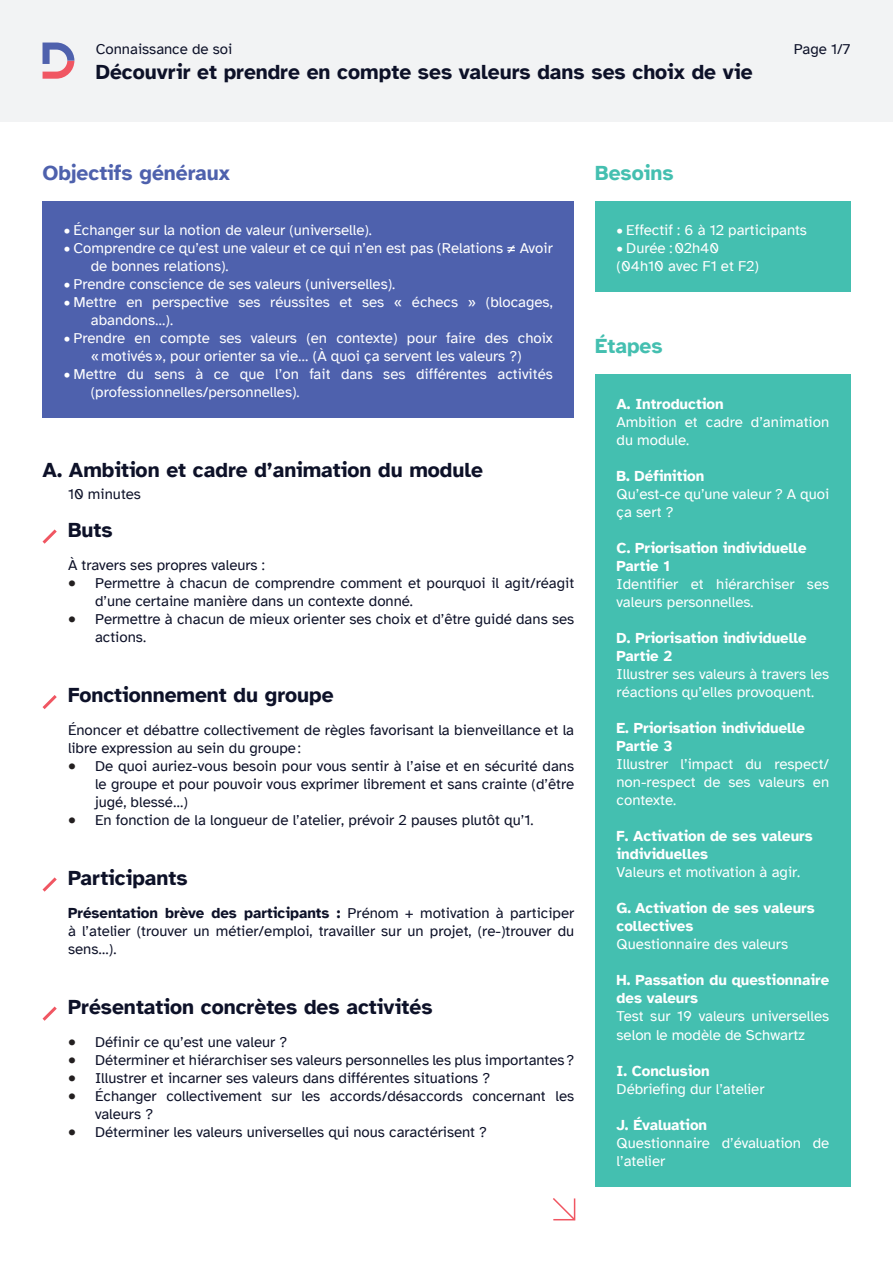
<style>
.page{position:relative;width:893px;height:1263px;background:#fff}
.page>*{position:absolute;margin:0;border:0;box-sizing:border-box;transform-origin:0 0}
.t1{font:700 21px "Atkinson Hyperlegible";color:#0d1128}
.t2{font:700 21px "Atkinson Hyperlegible";color:#4e61ad}
.t3{font:700 21px "Atkinson Hyperlegible";color:#44bfb0}
.t4{font:15px/18px "Atkinson Hyperlegible";color:#0d1128}
.t5{font:15px/18px "Atkinson Hyperlegible";color:#fff}
.t6{font:700 15px/18px "Atkinson Hyperlegible";color:#fff}
.s1{font-size:18px;color:#231f20}
.s2{font-weight:700}
</style>
<div class="page">
<div style="left:0;top:0;width:893px;height:121px;background:#f2f3f4"></div>
<svg style="left:43px;top:43px;width:31px;height:36px"></svg>
<div style="left:43px;top:202px;width:531px;height:216px;background:#4e61ad"></div>
<div style="left:595px;top:374px;width:255px;height:813px;background:#44bfb0"></div>
<div style="left:595px;top:202px;width:255px;height:90px;background:#44bfb0"></div>
<svg style="left:42px;top:529px;width:15px;height:15px"></svg>
<svg style="left:42px;top:695px;width:15px;height:14px"></svg>
<svg style="left:42px;top:877px;width:15px;height:15px"></svg>
<svg style="left:42px;top:1006px;width:15px;height:15px"></svg>
<svg style="left:553px;top:1198px;width:23px;height:23px"></svg>
<p class="t4" style="left:96px;top:41px;width:138px">Connaissance de soi</p>
<p class="t4" style="left:794px;top:41px;width:58px">Page 1/7</p>
<p class="t1" style="left:96px;top:59px;width:659px">Découvrir et prendre en compte ses valeurs dans ses choix de vie</p>
<p class="t2" style="left:43px;top:161px;width:189px">Objectifs généraux</p>
<p class="t5" style="left:64px;top:221px;width:310px">• Échanger sur la notion de valeur (universelle).</p>
<p class="t5" style="left:91px;top:239px;width:463px;text-indent:-27px">• Comprendre ce qu’est une valeur et ce qui n’en est pas (Relations ≠ Avoir de bonnes relations).</p>
<p class="t5" style="left:64px;top:275px;width:333px">• Prendre conscience de ses valeurs (universelles).</p>
<p class="t5" style="left:91px;top:293px;width:463px;text-indent:-27px">• Mettre en perspective ses réussites et ses « échecs » (blocages, abandons…).</p>
<p class="t5" style="left:64px;top:329px;width:490px;text-align:center">• Prendre en compte ses valeurs (en contexte) pour faire des choix «motivés», pour orienter sa vie… (À quoi ça servent les valeurs ?)</p>
<p class="t5" style="left:91px;top:365px;width:463px;text-indent:-27px">• Mettre du sens à ce que l’on fait dans ses différentes activités (professionnelles/personnelles).</p>
<p class="t1" style="left:43px;top:458px;width:442px">A. Ambition et cadre d’animation du module</p>
<p class="t4" style="left:68px;top:485px;width:74px">10 minutes</p>
<p class="t1" style="left:68px;top:517px;width:46px">Buts</p>
<p class="t4" style="left:68px;top:556px;width:198px">À travers ses propres valeurs :</p>
<p class="t4" style="left:95px;top:574px;width:481px;text-indent:-27px"><span class="s1">•</span> Permettre à chacun de comprendre comment et pourquoi il agit/réagit d’une certaine manière dans un contexte donné.</p>
<p class="t4" style="left:95px;top:610px;width:481px;text-indent:-27px"><span class="s1">•</span> Permettre à chacun de mieux orienter ses choix et d’être guidé dans ses actions.</p>
<p class="t1" style="left:68px;top:683px;width:267px">Fonctionnement du groupe</p>
<p class="t4" style="left:68px;top:722px;width:508px">Énoncer et débattre collectivement de règles favorisant la bienveillance et la libre expression au sein du groupe:</p>
<p class="t4" style="left:95px;top:758px;width:481px;text-align:justify;text-indent:-27px"><span class="s1">•</span> De quoi auriez-vous besoin pour vous sentir à l’aise et en sécurité dans le groupe et pour pouvoir vous exprimer librement et sans crainte (d’être jugé, blessé…)</p>
<p class="t4" style="left:68px;top:812px;width:467px"><span class="s1">•</span> En fonction de la longueur de l’atelier, prévoir 2 pauses plutôt qu’1.</p>
<p class="t1" style="left:68px;top:865px;width:121px">Participants</p>
<p class="t4" style="left:68px;top:904px;width:508px;text-align:justify"><span class="s2">Présentation brève des participants :</span> Prénom + motivation à participer à l’atelier (trouver un métier/emploi, travailler sur un projet, (re-)trouver du sens…).</p>
<p class="t1" style="left:68px;top:994px;width:366px">Présentation concrètes des activités</p>
<p class="t4" style="left:68px;top:1033px;width:221px"><span class="s1">•</span> Définir ce qu’est une valeur ?</p>
<p class="t4" style="left:68px;top:1051px;width:508px"><span class="s1">•</span> Déterminer et hiérarchiser ses valeurs personnelles les plus importantes?</p>
<p class="t4" style="left:68px;top:1069px;width:424px"><span class="s1">•</span> Illustrer et incarner ses valeurs dans différentes situations ?</p>
<p class="t4" style="left:95px;top:1087px;width:481px;text-indent:-27px"><span class="s1">•</span> Échanger collectivement sur les accords/désaccords concernant les valeurs ?</p>
<p class="t4" style="left:68px;top:1123px;width:421px"><span class="s1">•</span> Déterminer les valeurs universelles qui nous caractérisent ?</p>
<p class="t3" style="left:595px;top:161px;width:80px">Besoins</p>
<p class="t5" style="left:617px;top:221px;width:192px">• Effectif : 6 à 12 participants</p>
<p class="t5" style="left:617px;top:239px;width:104px">• Durée :02h40</p>
<p class="t5" style="left:617px;top:257px;width:144px">(04h10 avec F1 et F2)</p>
<p class="t3" style="left:595px;top:333px;width:69px">Étapes</p>
<p class="t6" style="left:617px;top:395px;width:108px">A. Introduction</p>
<p class="t5" style="left:617px;top:414px;width:214px">Ambition et cadre d’animation du module.</p>
<p class="t6" style="left:617px;top:467px;width:89px">B. Définition</p>
<p class="t5" style="left:617px;top:486px;width:214px">Qu’est-ce qu’une valeur ? A quoi ça sert ?</p>
<p class="t6" style="left:617px;top:539px;width:191px">C. Priorisation individuelle</p>
<p class="t6" style="left:617px;top:557px;width:55px">Partie 1</p>
<p class="t5" style="left:617px;top:576px;width:214px">Identifier et hiérarchiser ses valeurs personnelles.</p>
<p class="t6" style="left:617px;top:629px;width:192px">D. Priorisation individuelle</p>
<p class="t6" style="left:617px;top:647px;width:57px">Partie 2</p>
<p class="t5" style="left:617px;top:666px;width:214px">Illustrer ses valeurs à travers les réactions qu’elles provoquent.</p>
<p class="t6" style="left:617px;top:719px;width:190px">E. Priorisation individuelle</p>
<p class="t6" style="left:617px;top:737px;width:57px">Partie 3</p>
<p class="t5" style="left:617px;top:756px;width:214px;text-align:justify">Illustrer l’impact du respect/ non-respect de ses valeurs en contexte.</p>
<p class="t6" style="left:617px;top:827px;width:198px">F. Activation de ses valeurs</p>
<p class="t6" style="left:617px;top:845px;width:93px">individuelles</p>
<p class="t5" style="left:617px;top:864px;width:185px">Valeurs et motivation à agir.</p>
<p class="t6" style="left:617px;top:899px;width:200px">G. Activation de ses valeurs</p>
<p class="t6" style="left:617px;top:917px;width:78px">collectives</p>
<p class="t5" style="left:617px;top:936px;width:173px">Questionnaire des valeurs</p>
<p class="t6" style="left:617px;top:971px;width:214px">H. Passation du questionnaire des valeurs</p>
<p class="t5" style="left:617px;top:1008px;width:214px">Test sur 19 valeurs universelles selon le modèle de Schwartz</p>
<p class="t6" style="left:617px;top:1061px;width:94px">I. Conclusion</p>
<p class="t5" style="left:617px;top:1080px;width:149px">Débriefing dur l’atelier</p>
<p class="t6" style="left:617px;top:1115px;width:92px">J. Évaluation</p>
<p class="t5" style="left:617px;top:1134px;width:214px">Questionnaire d’évaluation de l’atelier</p>
</div>
